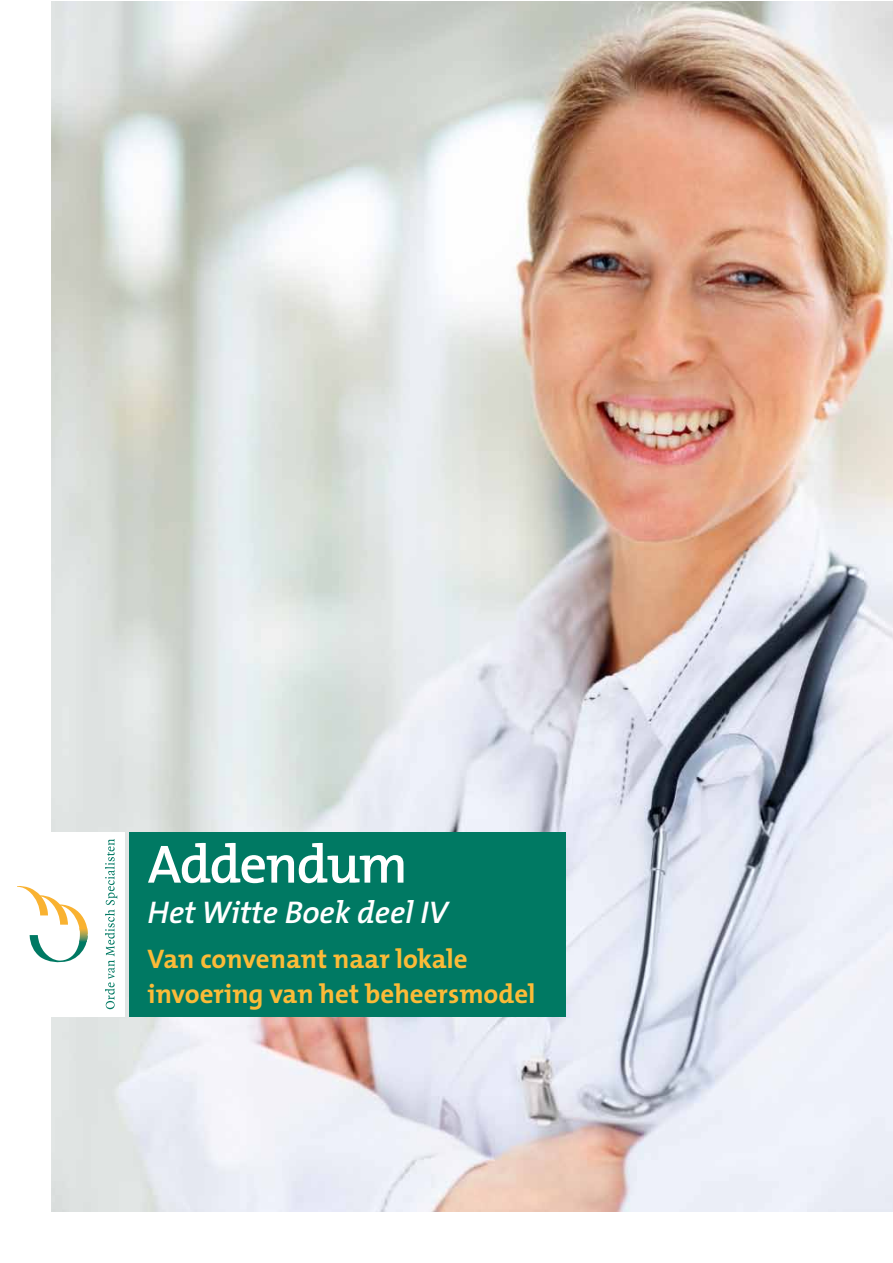
<style>
.page{position:relative;width:893px;height:1263px;background:#fff}
.page>*{position:absolute;margin:0;border:0;box-sizing:border-box;transform-origin:0 0}
.t1{font:600 54.3px "The Mix";letter-spacing:-.03em;color:#fff}
.t2{font:italic 600 31.5px "The Mix";color:#fff}
.t3{font:700 27px/34.5px "The Mix";color:#fbbb38}
</style>
<div class="page">
<img style="left:51px;top:1px;width:841px;height:1211px">
<div style="left:0;top:832px;width:125px;height:184px;background:#fff"></div>
<div style="left:130px;top:832px;width:436px;height:184px;background:#007963"></div>
<svg style="left:17px;top:886px;width:71px;height:77px"></svg>
<svg style="left:105px;top:839px;width:12px;height:170px"></svg>
<h1 class="t1" style="left:148px;top:819px;width:262px">Addendum</h1>
<p class="t2" style="left:148px;top:886px;width:302px">Het Witte Boek deel IV</p>
<p class="t3" style="left:148px;top:941px;width:389px">Van convenant naar lokale invoering van het beheersmodel</p>
</div>
